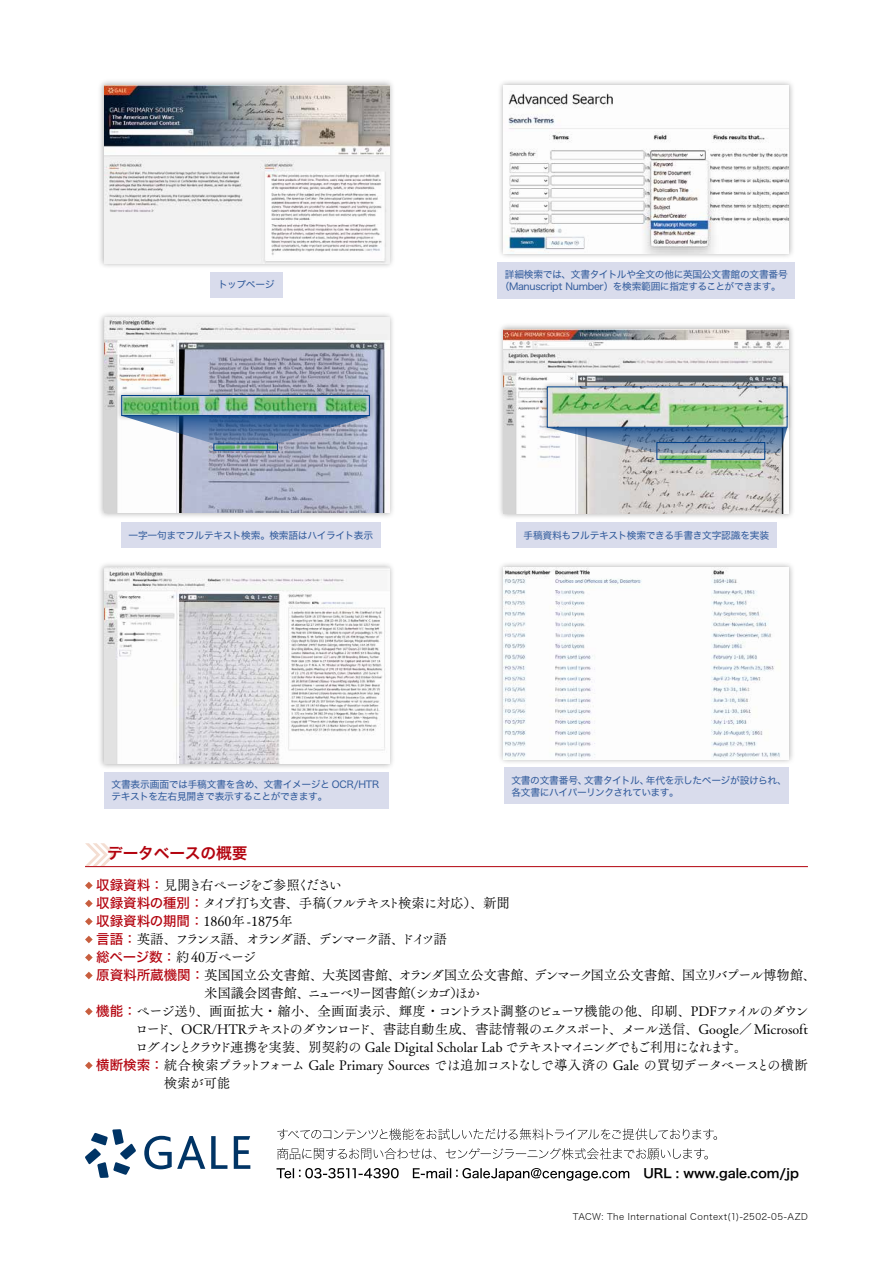
<style>
.page{position:relative;width:893px;height:1263px;background:#fff}
.page>*{position:absolute;margin:0;border:0;box-sizing:border-box;transform-origin:0 0}
.t1{font:15.75px "Hira Kaku Std W6";letter-spacing:-.01em;color:#b3030e}
.t2{font:13.5px "Tsuku Old Min Pro R";letter-spacing:-.005em;color:#000}
.t3{font:13.5px "Tsuku Old Min Pro R";letter-spacing:-.025em;color:#000}
.t4{font:13.5px "Tsuku Old Min Pro R";letter-spacing:-.045em;color:#000}
.t5{font:13.5px "Tsuku Old Min Pro R";letter-spacing:-.07em;color:#000}
.t6{font:13.5px "Tsuku Old Min Pro R";letter-spacing:-.085em;color:#000}
.t7{font:13.5px "Tsuku Old Min Pro R";letter-spacing:-.125em;color:#000}
.t8{font:13.5px "Tsuku Old Min Pro R";letter-spacing:-.135em;color:#000}
.t9{font:12.6px "Hira Kaku Std W6";color:#000}
.t10{font:9.75px/12px "Hira Kaku Std W4";letter-spacing:-.035em;color:#305a9b}
.t11{font:9px "Hira Kaku Std W2";letter-spacing:.05em;color:#000}
.s1{font-family:"Hira Kaku Std W5";color:#b3030e}
</style>
<div class="page">
<div style="left:210px;top:272px;width:73px;height:25px;background:#d9dcec"></div>
<div style="left:97px;top:79px;width:298px;height:191px;background:#000;opacity:.3"></div>
<img style="left:104px;top:85px;width:285px;height:178px">
<div style="left:497px;top:262px;width:298px;height:36px;background:#d9dcec"></div>
<div style="left:497px;top:79px;width:298px;height:181px;background:#000;opacity:.3"></div>
<img style="left:504px;top:85px;width:285px;height:168px">
<div style="left:504px;top:767px;width:285px;height:37px;background:#d9dcec"></div>
<div style="left:497px;top:561px;width:298px;height:205px;background:#000;opacity:.3"></div>
<img style="left:504px;top:568px;width:285px;height:191px">
<div style="left:104px;top:772px;width:285px;height:37px;background:#d9dcec"></div>
<div style="left:97px;top:561px;width:298px;height:209px;background:#000;opacity:.3"></div>
<img style="left:104px;top:568px;width:285px;height:195px">
<div style="left:516px;top:522px;width:261px;height:26px;background:#d9dcec"></div>
<div style="left:497px;top:322px;width:298px;height:198px;background:#000;opacity:.3"></div>
<img style="left:504px;top:329px;width:285px;height:185px">
<div style="left:542px;top:381px;width:251px;height:52px;background:#000;opacity:.3"></div>
<img style="left:549px;top:389px;width:236px;height:36px">
<div style="left:657px;top:442px;width:108px;height:18px;border:1px solid #003f88"></div>
<svg style="left:547px;top:427px;width:240px;height:26px;background:#7791b0"></svg>
<div style="left:121px;top:522px;width:260px;height:26px;background:#d9dcec"></div>
<div style="left:97px;top:311px;width:298px;height:208px;background:#000;opacity:.3"></div>
<img style="left:104px;top:318px;width:285px;height:194px">
<div style="left:116px;top:390px;width:259px;height:31px;background:#000;opacity:.3"></div>
<img style="left:123px;top:397px;width:245px;height:17px">
<div style="left:121px;top:395px;width:249px;height:21px;border:1px solid #003f88"></div>
<svg style="left:121px;top:416px;width:249px;height:28px"></svg>
<hr style="left:85px;top:866px;width:723px;height:1px;background:#b3030e">
<svg style="left:85px;top:843px;width:31px;height:23px"></svg>
<svg style="left:85px;top:882px;width:8px;height:7px"></svg>
<svg style="left:85px;top:900px;width:8px;height:7px"></svg>
<svg style="left:85px;top:918px;width:8px;height:7px"></svg>
<svg style="left:85px;top:936px;width:8px;height:7px"></svg>
<svg style="left:85px;top:954px;width:8px;height:7px"></svg>
<svg style="left:85px;top:972px;width:8px;height:7px"></svg>
<svg style="left:85px;top:1008px;width:8px;height:7px"></svg>
<svg style="left:85px;top:1062px;width:8px;height:7px"></svg>
<svg style="left:85px;top:1129px;width:51px;height:49px"></svg>
<svg style="left:144px;top:1136px;width:61px;height:33px"></svg>
<svg style="left:211px;top:1136px;width:16px;height:33px"></svg>
<svg style="left:234px;top:1136px;width:16px;height:33px"></svg>
<svg style="left:277px;top:1168px;width:352px;height:13px"></svg>
<svg style="left:277px;top:1148px;width:431px;height:11px"></svg>
<svg style="left:277px;top:1128px;width:440px;height:12px"></svg>
<p class="t10" style="left:218px;top:279px;width:58px">トップページ</p>
<p class="t10" style="left:500px;top:268px;width:290px;text-indent:5px">詳細検索では、文書タイトルや全文の他に英国公文書館の文書番号（Manuscript Number）を検索範囲に指定することができます。</p>
<p class="t10" style="left:129px;top:529px;width:246px">一字一句までフルテキスト検索。検索語はハイライト表示</p>
<p class="t10" style="left:523px;top:529px;width:247px">手稿資料もフルテキスト検索できる手書き文字認識を実装</p>
<p class="t10" style="left:111px;top:778px;width:269px">文書表示画面では手稿文書を含め、文書イメージと OCR/HTRテキストを左右見開きで表示することができます。</p>
<p class="t10" style="left:511px;top:774px;width:277px">文書の文書番号、文書タイトル、年代を示したページが設けられ、各文書にハイパーリンクされています。</p>
<h1 class="t1" style="left:107px;top:841px;width:142px">データベースの概要</h1>
<h2 class="t8" style="left:96px;top:874px;width:247px"><span class="s1">収録資料：</span>見開き右ページをご参照ください</h2>
<h2 class="t6" style="left:96px;top:892px;width:415px"><span class="s1">収録資料の種別：</span>タイプ打ち文書、手稿（フルテキスト検索に対応）、新聞</h2>
<h2 class="t2" style="left:96px;top:910px;width:198px"><span class="s1">収録資料の期間：</span>1860年-1875年</h2>
<h2 class="t7" style="left:96px;top:928px;width:352px"><span class="s1">言語：</span>英語、フランス語、オランダ語、デンマーク語、ドイツ語</h2>
<h2 class="t3" style="left:96px;top:946px;width:161px"><span class="s1">総ページ数：</span>約40万ページ</h2>
<h2 class="t3" style="left:96px;top:964px;width:722px"><span class="s1">原資料所蔵機関：</span>英国国立公文書館、大英図書館、オランダ国立公文書館、デンマーク国立公文書館、国立リバプール博物館、</h2>
<h2 class="t6" style="left:204px;top:982px;width:277px">米国議会図書館、ニューベリー図書館（シカゴ）ほか</h2>
<h2 class="t4" style="left:96px;top:1000px;width:714px"><span class="s1">機能：</span>ページ送り、画面拡大・縮小、全画面表示、輝度・コントラスト調整のビューワ機能の他、印刷、PDFファイルのダウン</h2>
<h2 class="t2" style="left:135px;top:1018px;width:674px">ロード、OCR/HTRテキストのダウンロード、書誌自動生成、書誌情報のエクスポート、メール送信、Google／Microsoft</h2>
<h2 class="t5" style="left:135px;top:1036px;width:614px">ログインとクラウド連携を実装、別契約の Gale Digital Scholar Lab でテキストマイニングでもご利用になれます。</h2>
<h2 class="t2" style="left:96px;top:1054px;width:713px"><span class="s1">横断検索：</span>統合検索プラットフォーム Gale Primary Sources では追加コストなしで導入済の Gale の買切データベースとの横断</h2>
<h2 class="t4" style="left:164px;top:1072px;width:68px">検索が可能</h2>
<p class="t9" style="left:643px;top:1163px;width:157px">URL : www.gale.com/jp</p>
<p class="t11" style="left:573px;top:1210px;width:236px">TACW: The International Context(1)-2502-05-AZD</p>
</div>
